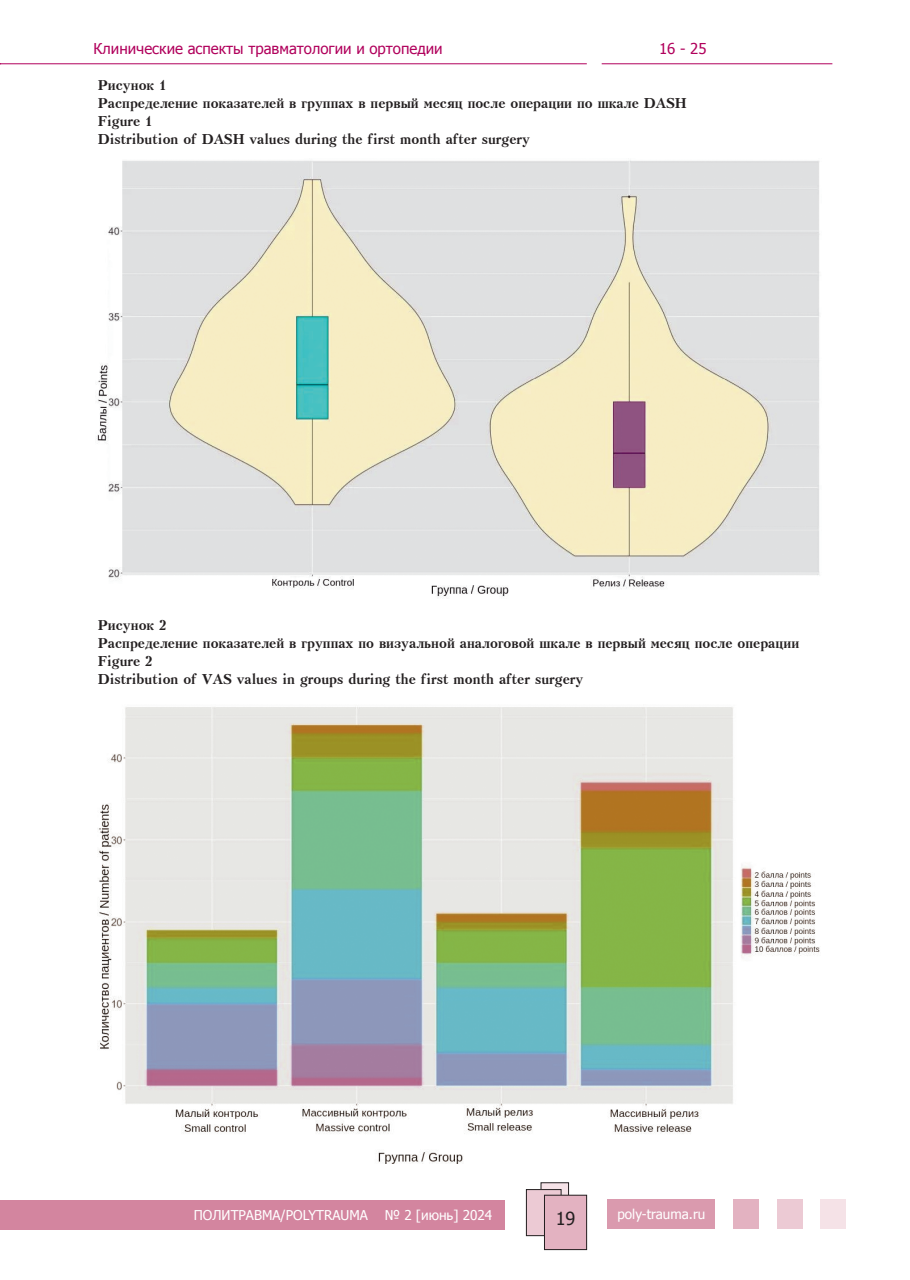
<style>
.page{position:relative;width:910px;height:1280px;background:#fff}
.page>*{position:absolute;margin:0;border:0;box-sizing:border-box;transform-origin:0 0}
.t1{font:18px "Tahoma";color:#231f20}
.t2{font:15px "Tahoma";color:#b1015c}
.t3{font:700 13.5px/18px "Kudrashov";color:#231f20}
.t4{font:13.5px "Tahoma";color:#fff}
</style>
<div class="page">
<div style="left:607px;top:1198px;width:107px;height:30px;background:#da9aae"></div>
<div style="left:733px;top:1198px;width:26px;height:30px;background:#e3b2c1"></div>
<div style="left:777px;top:1198px;width:26px;height:30px;background:#eccad4"></div>
<div style="left:821px;top:1198px;width:25px;height:30px;background:#f5e2e7"></div>
<div style="left:0;top:1200px;width:505px;height:29px;background:#d3859f"></div>
<div style="left:541px;top:1183px;width:28px;height:36px;background:#f5e2e7"></div>
<div style="left:541px;top:1182px;width:28px;height:37px;border:1px solid #231f20"></div>
<div style="left:526px;top:1189px;width:35px;height:47px;background:#eccad4"></div>
<div style="left:526px;top:1189px;width:35px;height:47px;border:1px solid #231f20"></div>
<div style="left:544px;top:1195px;width:43px;height:54px;background:#e3b2c1"></div>
<div style="left:544px;top:1195px;width:43px;height:55px;border:1px solid #231f20"></div>
<hr style="left:0;top:63px;width:587px;height:1px;background:#b1015c">
<hr style="left:602px;top:63px;width:230px;height:1px;background:#b1015c">
<img style="left:97px;top:160px;width:723px;height:437px">
<img style="left:98px;top:707px;width:722px;height:457px">
<p class="t2" style="left:94px;top:38px;width:351px">Клинические аспекты травматологии и ортопедии</p>
<p class="t2" style="left:659px;top:38px;width:49px">16 - 25</p>
<p class="t3" style="left:98px;top:76px;width:590px">Рисунок 1<br>Распределение показателей в группах в первый месяц после операции по шкале DASH Figure 1<br>Distribution of DASH values during the first month after surgery</p>
<p class="t3" style="left:98px;top:616px;width:703px">Рисунок 2<br>Распределение показателей в группах по визуальной аналоговой шкале в первый месяц после операции Figure 2<br>Distribution of VAS values in groups during the first month after surgery</p>
<p class="t4" style="left:194px;top:1206px;width:176px">ПОЛИТРАВМА/POLYTRAUMA</p>
<p class="t4" style="left:385px;top:1206px;width:109px">№ 2 [июнь] 2024</p>
<h1 class="t1" style="left:556px;top:1206px;width:21px">19</h1>
<p class="t4" style="left:617px;top:1205px;width:89px">poly-trauma.ru</p>
</div>
